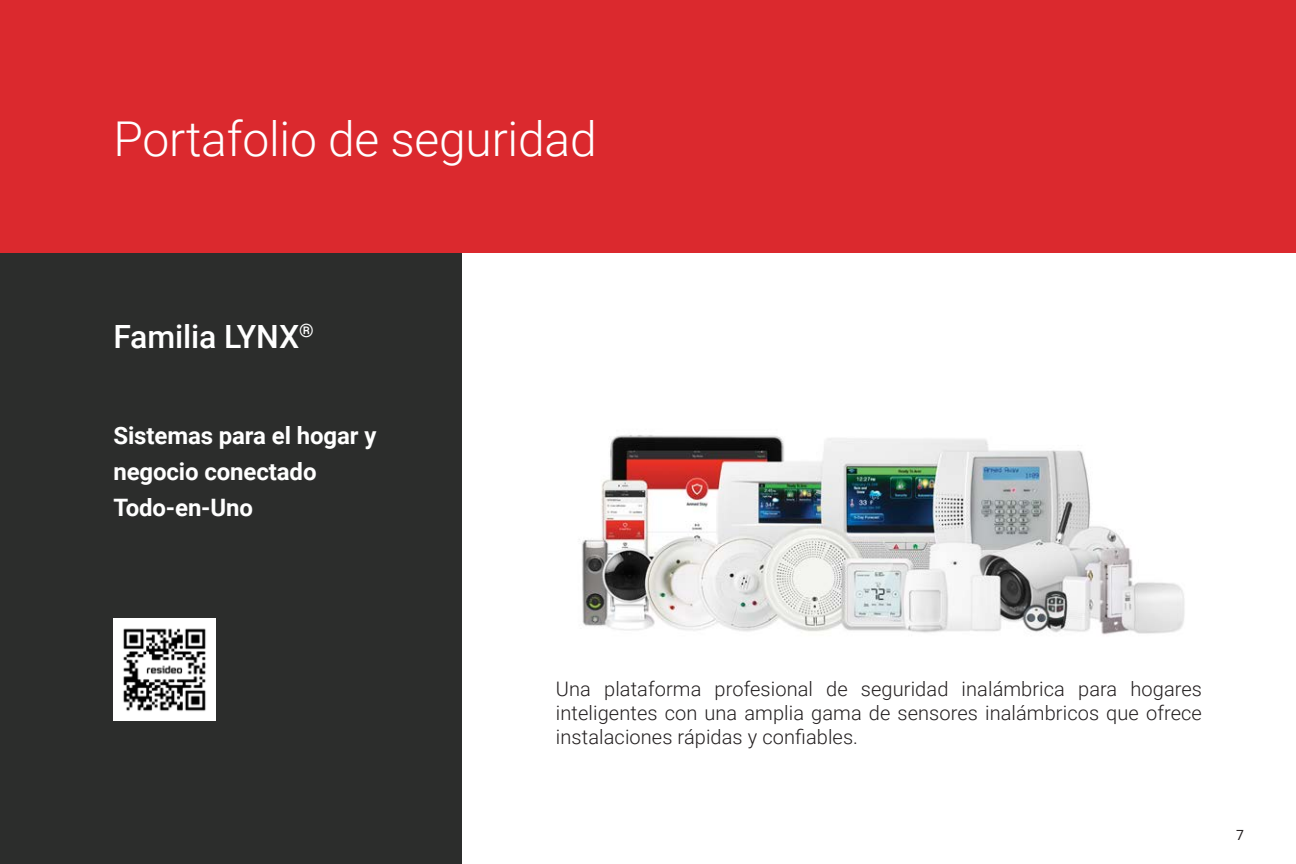
<style>
.page{position:relative;width:1296px;height:864px;background:#fff}
.page>*{position:absolute;margin:0;border:0;box-sizing:border-box;transform-origin:0 0}
.H1_White{font:300 48px "Roboto";letter-spacing:-.005em;color:#fff}
.H1_Black{font:500 32px "Roboto";letter-spacing:-.005em;color:#fff}
.t1{font:700 24px/36px "Roboto";letter-spacing:-.005em;color:#fff}
.Body_Black{font:300 20px/24px "Roboto";letter-spacing:.005em;color:#231f20;text-align:justify}
.t2{font:14px "Roboto";color:#231f20}
</style>
<div class="page">
<div style="left:0;top:0;width:462px;height:864px;background:#2c2d2c"></div>
<div style="left:0;top:0;width:1296px;height:252px;background:#db292e"></div>
<img style="left:579px;top:435px;width:606px;height:200px">
<div style="left:113px;top:618px;width:103px;height:103px;background:#fff"></div>
<img style="left:123px;top:628px;width:83px;height:83px">
<p class="H1_White" style="left:113px;top:105px;width:485px">Portafolio de seguridad</p>
<p class="H1_Black" style="left:113px;top:314px;width:202px">Familia LYNX<sup>®</sup></p>
<p class="t1" style="left:113px;top:417px;width:265px">Sistemas para el hogar y negocio conectado</p>
<p class="t1" style="left:113px;top:489px;width:141px">Todo-en-Uno</p>
<p class="Body_Black" style="left:556px;top:676px;width:648px">Una plataforma profesional de seguridad inalámbrica para hogares inteligentes con una amplia gama de sensores inalámbricos que ofrece instalaciones rápidas y confiables.</p>
<p class="t2" style="left:1236px;top:825px;width:9px">7</p>
</div>
